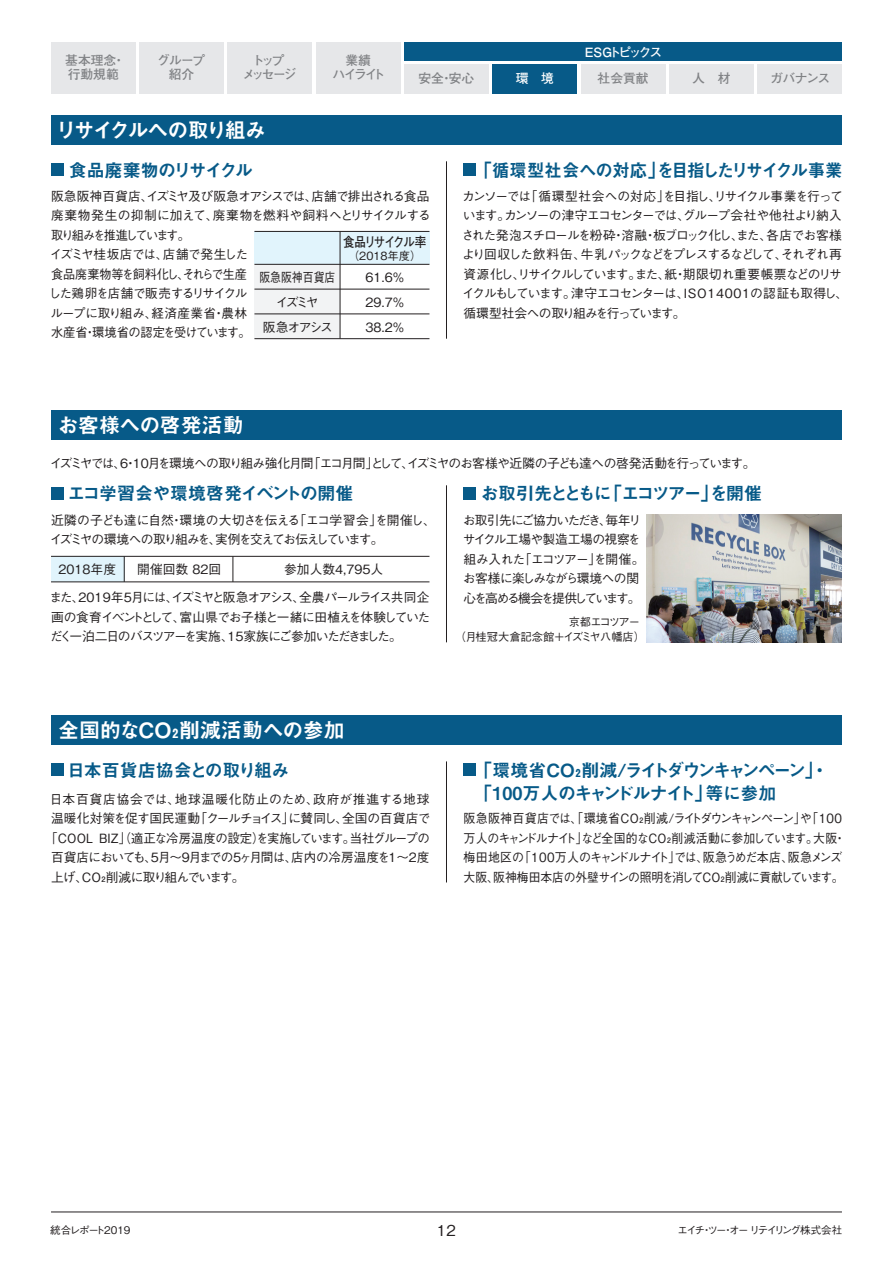
<style>
.page{position:relative;width:893px;height:1263px;background:#fff}
.page>*{position:absolute;margin:0;border:0;box-sizing:border-box;transform-origin:0 0}
.t1{font:21px "Midashi Go Pro MB31";color:#fff}
.t2{font:21px "Midashi Go Pro MB31";letter-spacing:-.115em;color:#fff}
.t3{font:21px "Midashi Go Pro MB31";letter-spacing:-.03em;color:#fff}
.t4{font:18px/23.2px "Midashi Go Pro MB31";letter-spacing:-.07em;color:#075a88}
.t5{font:18px "Midashi Go Pro MB31";letter-spacing:-.03em;color:#075a88}
.t6{font:18px "Midashi Go Pro MB31";letter-spacing:-.11em;color:#075a88}
.t7{font:500 15px "Gothic BBB Pro";color:#231f20}
.t8{font:700 13.5px "Futo Go B101 Pro";letter-spacing:-.11em;color:#231f20;scale:.85 1}
.t9{font:500 12.75px/19.5px "Gothic BBB Pro";letter-spacing:-.09em;color:#231f20}
.t10{font:500 12.75px/19.5px "Gothic BBB Pro";letter-spacing:-.065em;color:#231f20;text-align:justify}
.t11{font:500 12.75px/19.5px "Gothic BBB Pro";letter-spacing:-.045em;color:#231f20}
.t12{font:500 12.75px/19.5px "Gothic BBB Pro";letter-spacing:-.065em;color:#231f20;scale:.94 1}
.t13{font:500 12.75px "Gothic BBB Pro";letter-spacing:-.03em;color:#231f20}
.t14{font:500 12.75px "Gothic BBB Pro";letter-spacing:.065em;color:#231f20}
.t15{font:700 12.75px/14.2px "Futo Go B101 Pro";letter-spacing:-.05em;color:#808285;text-align:center}
.t16{font:500 12.75px/24.8px "Gothic BBB Pro";letter-spacing:-.035em;color:#231f20;text-align:center;scale:.85 1}
.t17{font:700 12.75px "Futo Go B101 Pro";letter-spacing:-.185em;color:#fff}
.t18{font:500 12.75px "Gothic BBB Pro";color:#231f20}
.t19{font:700 12.75px/14.2px "Futo Go B101 Pro";color:#808285}
.t20{font:700 12.75px/14.2px "Futo Go B101 Pro";letter-spacing:-.185em;color:#808285;text-align:center}
.t21{font:500 11.25px/15px "Gothic BBB Pro";letter-spacing:-.06em;color:#231f20}
.t22{font:500 11.25px "Gothic BBB Pro";color:#231f20}
.t23{font:500 10.5px "Gothic BBB Pro";letter-spacing:-.16em;color:#231f20}
.t24{font:500 10.5px "Gothic BBB Pro";letter-spacing:-.105em;color:#231f20}
</style>
<div class="page">
<hr style="left:51px;top:1212px;width:791px;height:1px;background:#231f20">
<div style="left:51px;top:115px;width:791px;height:30px;background:#075a88"></div>
<hr style="left:446px;top:161px;width:1px;height:178px;background:#231f20">
<div style="left:51px;top:163px;width:12px;height:13px;background:#075a88"></div>
<div style="left:463px;top:163px;width:13px;height:13px;background:#075a88"></div>
<hr style="left:446px;top:761px;width:1px;height:121px;background:#231f20">
<div style="left:51px;top:763px;width:12px;height:12px;background:#075a88"></div>
<div style="left:463px;top:763px;width:13px;height:12px;background:#075a88"></div>
<div style="left:51px;top:715px;width:791px;height:29px;background:#075a88"></div>
<hr style="left:446px;top:485px;width:1px;height:157px;background:#231f20">
<div style="left:51px;top:410px;width:791px;height:30px;background:#075a88"></div>
<div style="left:51px;top:487px;width:12px;height:12px;background:#075a88"></div>
<div style="left:463px;top:487px;width:13px;height:12px;background:#075a88"></div>
<div style="left:254px;top:231px;width:175px;height:33px;background:#e1f4fc"></div>
<div style="left:51px;top:556px;width:73px;height:26px;background:#e1f4fc"></div>
<div style="left:254px;top:264px;width:86px;height:75px;background:#f2f3f4"></div>
<hr style="left:340px;top:231px;width:1px;height:108px;background:#231f20">
<hr style="left:51px;top:556px;width:378px;height:1px;background:#231f20">
<hr style="left:254px;top:231px;width:175px;height:1px;background:#231f20">
<hr style="left:254px;top:264px;width:175px;height:1px;background:#231f20">
<hr style="left:254px;top:289px;width:175px;height:1px;background:#231f20">
<hr style="left:254px;top:314px;width:175px;height:1px;background:#231f20">
<hr style="left:254px;top:338px;width:175px;height:1px;background:#231f20">
<hr style="left:51px;top:582px;width:378px;height:1px;background:#231f20">
<svg style="left:124px;top:556px;width:1px;height:26px"></svg>
<img style="left:647px;top:514px;width:195px;height:128px">
<svg style="left:233px;top:556px;width:1px;height:26px"></svg>
<div style="left:51px;top:43px;width:84px;height:51px;background:#e6e7e9"></div>
<div style="left:139px;top:43px;width:85px;height:51px;background:#e6e7e9"></div>
<div style="left:228px;top:43px;width:84px;height:51px;background:#e6e7e9"></div>
<div style="left:316px;top:43px;width:84px;height:51px;background:#e6e7e9"></div>
<div style="left:404px;top:64px;width:85px;height:30px;background:#e6e7e9"></div>
<div style="left:404px;top:43px;width:438px;height:18px;background:#075a88"></div>
<div style="left:493px;top:64px;width:84px;height:30px;background:#075a88"></div>
<div style="left:581px;top:64px;width:84px;height:30px;background:#e6e7e9"></div>
<div style="left:669px;top:64px;width:85px;height:30px;background:#e6e7e9"></div>
<div style="left:757px;top:64px;width:85px;height:30px;background:#e6e7e9"></div>
<p class="t19" style="left:65px;top:51px;width:61px">基本理念・行動規範</p>
<p class="t15" style="left:157px;top:51px;width:50px">グループ紹介</p>
<p class="t20" style="left:243px;top:51px;width:56px">トップ<br>メッセージ</p>
<p class="t15" style="left:332px;top:51px;width:55px">業績<br>ハイライト</p>
<h1 class="t2" style="left:56px;top:113px;width:212px">リサイクルへの取り組み</h1>
<p class="t17" style="left:585px;top:42px;width:79px">ESGトピックス</p>
<p class="t15" style="left:418px;top:70px;width:57px">安全・安心</p>
<p class="t17" style="left:516px;top:68px;width:40px">環　境</p>
<p class="t15" style="left:598px;top:70px;width:52px">社会貢献</p>
<p class="t15" style="left:692px;top:70px;width:40px">人　材</p>
<p class="t15" style="left:771px;top:70px;width:61px">ガバナンス</p>
<h2 class="t4" style="left:69px;top:156px;width:186px">食品廃棄物のリサイクル</h2>
<p class="t11" style="left:48px;top:185px;width:384px">阪急阪神百貨店、イズミヤ及び阪急オアシスでは、店舗で排出される食品廃棄物発生の抑制に加えて、廃棄物を燃料や飼料へとリサイクルする取り組みを推進しています。<br>イズミヤ桂坂店では、店舗で発生した<br>食品廃棄物等を飼料化し、それらで生産<br>した鶏卵を店舗で販売するリサイクル<br>ループに取り組み、経済産業省・農林<br>水産省・環境省の認定を受けています。</p>
<p class="t8" style="left:343px;top:231px;width:99px">食品リサイクル率</p>
<p class="t22" style="left:348px;top:246px;width:75px">（2018年度）</p>
<p class="t16" style="left:259px;top:263px;width:91px">阪急阪神百貨店イズミヤ<br>阪急オアシス</p>
<p class="t10" style="left:365px;top:263px;width:41px;line-height:24.8px">61.6％29.7％38.2％</p>
<h1 class="t3" style="left:58px;top:408px;width:187px">お客様への啓発活動</h1>
<h2 class="t4" style="left:474px;top:156px;width:370px">「循環型社会への対応」を目指したリサイクル事業</h2>
<p class="t9" style="left:461px;top:185px;width:388px">カンソーでは「循環型社会への対応」を目指し、リサイクル事業を行っています。カンソーの津守エコセンターでは、グループ会社や他社より納入された発泡スチロールを粉砕・溶融・板ブロック化し、また、各店でお客様より回収した飲料缶、牛乳パックなどをプレスするなどして、それぞれ再資源化し、リサイクルしています。また、紙・期限切れ重要帳票などのリサイクルもしています。津守エコセンターは、ISO14001の認証も取得し、循環型社会への取り組みを行っています。</p>
<p class="t9" style="left:50px;top:452px;width:707px">イズミヤでは、6・10月を環境への取り組み強化月間「エコ月間」として、イズミヤのお客様や近隣の子ども達への啓発活動を行っています。</p>
<h2 class="t5" style="left:68px;top:479px;width:288px">エコ学習会や環境啓発イベントの開催</h2>
<p class="t10" style="left:50px;top:509px;width:388px">近隣の子ども達に自然・環境の大切さを伝える「エコ学習会」を開催し、イズミヤの環境への取り組みを、実例を交えてお伝えしています。</p>
<p class="t10" style="left:59px;top:558px;width:59px">2018年度</p>
<p class="t10" style="left:137px;top:558px;width:86px">開催回数 82回</p>
<p class="t18" style="left:284px;top:559px;width:101px">参加人数4,795人</p>
<p class="t10" style="left:49px;top:586px;width:382px">また、2019年5月には、イズミヤと阪急オアシス、全農パールライス共同企画の食育イベントとして、富山県でお子様と一緒に田植えを体験していただく一泊二日のバスツアーを実施、15家族にご参加いただきました。</p>
<h1 class="t1" style="left:58px;top:713px;width:288px">全国的なCO₂削減活動への参加</h1>
<h2 class="t5" style="left:67px;top:755px;width:224px">日本百貨店協会との取り組み</h2>
<p class="t14" style="left:50px;top:789px;width:381px">日本百貨店協会では、地球温暖化防止のため、政府が推進する地球</p>
<p class="t13" style="left:51px;top:808px;width:381px">温暖化対策を促す国民運動「クールチョイス」に賛同し、全国の百貨店で</p>
<p class="t13" style="left:45px;top:828px;width:386px">「COOL BIZ」（適正な冷房温度の設定）を実施しています。当社グループの</p>
<p class="t10" style="left:51px;top:846px;width:380px">百貨店においても、5月～9月までの5ヶ月間は、店内の冷房温度を1～2度</p>
<p class="t10" style="left:51px;top:866px;width:195px">上げ、CO₂削減に取り組んでいます。</p>
<h2 class="t6" style="left:481px;top:479px;width:283px">お取引先とともに「エコツアー」を開催</h2>
<p class="t9" style="left:463px;top:509px;width:183px">お取引先にご協力いただき、毎年リサイクル工場や製造工場の視察を組み入れた「エコツアー」を開催。お客様に楽しみながら環境への関心を高める機会を提供しています。</p>
<p class="t21" style="left:455px;top:613px;width:192px;text-indent:114px">京都エコツアー（月桂冠大倉記念館＋イズミヤ八幡店）</p>
<h2 class="t4" style="left:474px;top:756px;width:356px">「環境省CO₂削減/ライトダウンキャンペーン」・「100万人のキャンドルナイト」等に参加</h2>
<p class="t12" style="left:463px;top:807px;width:408px">阪急阪神百貨店では、「環境省CO₂削減/ライトダウンキャンペーン」や「100万人のキャンドルナイト」など全国的なCO₂削減活動に参加しています。大阪・梅田地区の「100万人のキャンドルナイト」では、阪急うめだ本店、阪急メンズ大阪、阪神梅田本店の外壁サインの照明を消してCO₂削減に貢献しています。</p>
<p class="t24" style="left:50px;top:1222px;width:82px">統合レポート2019</p>
<p class="t7" style="left:437px;top:1218px;width:20px">12</p>
<p class="t23" style="left:678px;top:1222px;width:166px">エイチ・ツー・オー リテイリング株式会社</p>
</div>
